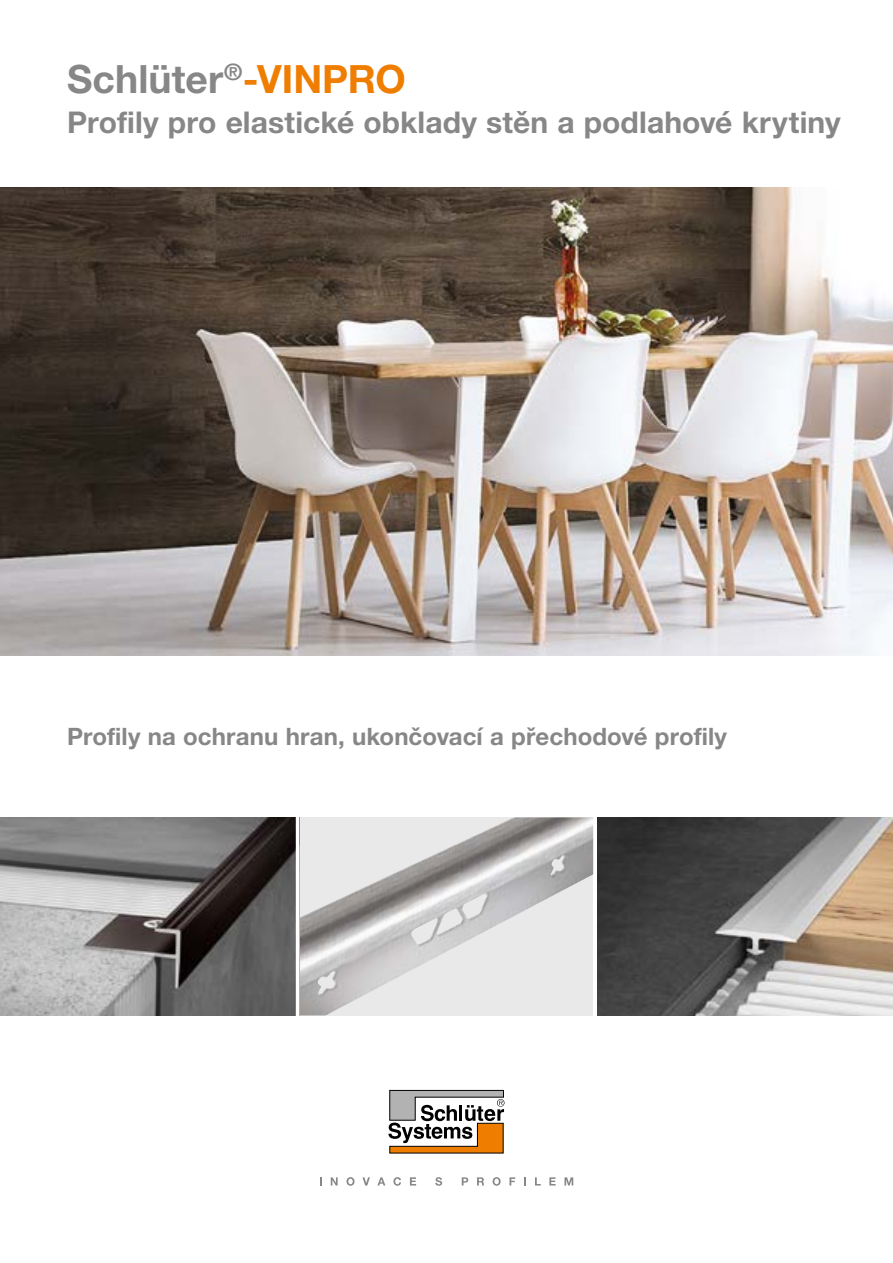
<style>
.page{position:relative;width:893px;height:1263px;background:#fff}
.page>*{position:absolute;margin:0;border:0;box-sizing:border-box;transform-origin:0 0}
.Titel_1{font:700 39px "Helvetica Neue LT Pro";letter-spacing:.005em;color:#878787}
.Titel_2{font:700 30px "Helvetica Neue LT Pro";letter-spacing:.005em;color:#878787}
.Titel_3{font:700 24px "Helvetica Neue LT Pro";letter-spacing:.005em;color:#878787}
.s1{color:#ef7d00}
</style>
<div class="page">
<img style="left:0;top:817px;width:593px;height:198px">
<svg style="left:296px;top:817px;width:4px;height:199px"></svg>
<img style="left:0;top:187px;width:893px;height:468px">
<img style="left:597px;top:817px;width:296px;height:198px">
<svg style="left:388px;top:1090px;width:116px;height:63px"></svg>
<svg style="left:331px;top:1177px;width:7px;height:8px"></svg>
<svg style="left:346px;top:1177px;width:9px;height:9px"></svg>
<svg style="left:363px;top:1177px;width:7px;height:8px"></svg>
<svg style="left:377px;top:1177px;width:8px;height:8px"></svg>
<svg style="left:393px;top:1177px;width:8px;height:9px"></svg>
<svg style="left:410px;top:1177px;width:6px;height:8px"></svg>
<svg style="left:435px;top:1177px;width:7px;height:9px"></svg>
<svg style="left:462px;top:1177px;width:6px;height:8px"></svg>
<svg style="left:477px;top:1177px;width:7px;height:8px"></svg>
<svg style="left:493px;top:1177px;width:8px;height:9px"></svg>
<svg style="left:509px;top:1177px;width:6px;height:8px"></svg>
<svg style="left:524px;top:1177px;width:2px;height:8px"></svg>
<svg style="left:535px;top:1177px;width:6px;height:8px"></svg>
<svg style="left:549px;top:1177px;width:7px;height:8px"></svg>
<svg style="left:564px;top:1177px;width:9px;height:8px"></svg>
<p class="Titel_1" style="left:67px;top:55px;width:340px">Schlüter<sup>®</sup><span class="s1">-VINPRO</span></p>
<p class="Titel_2" style="left:67px;top:104px;width:775px">Profily pro elastické obklady stěn a podlahové krytiny</p>
<p class="Titel_3" style="left:67px;top:721px;width:661px">Profily na ochranu hran, ukončovací a přechodové profily</p>
</div>
